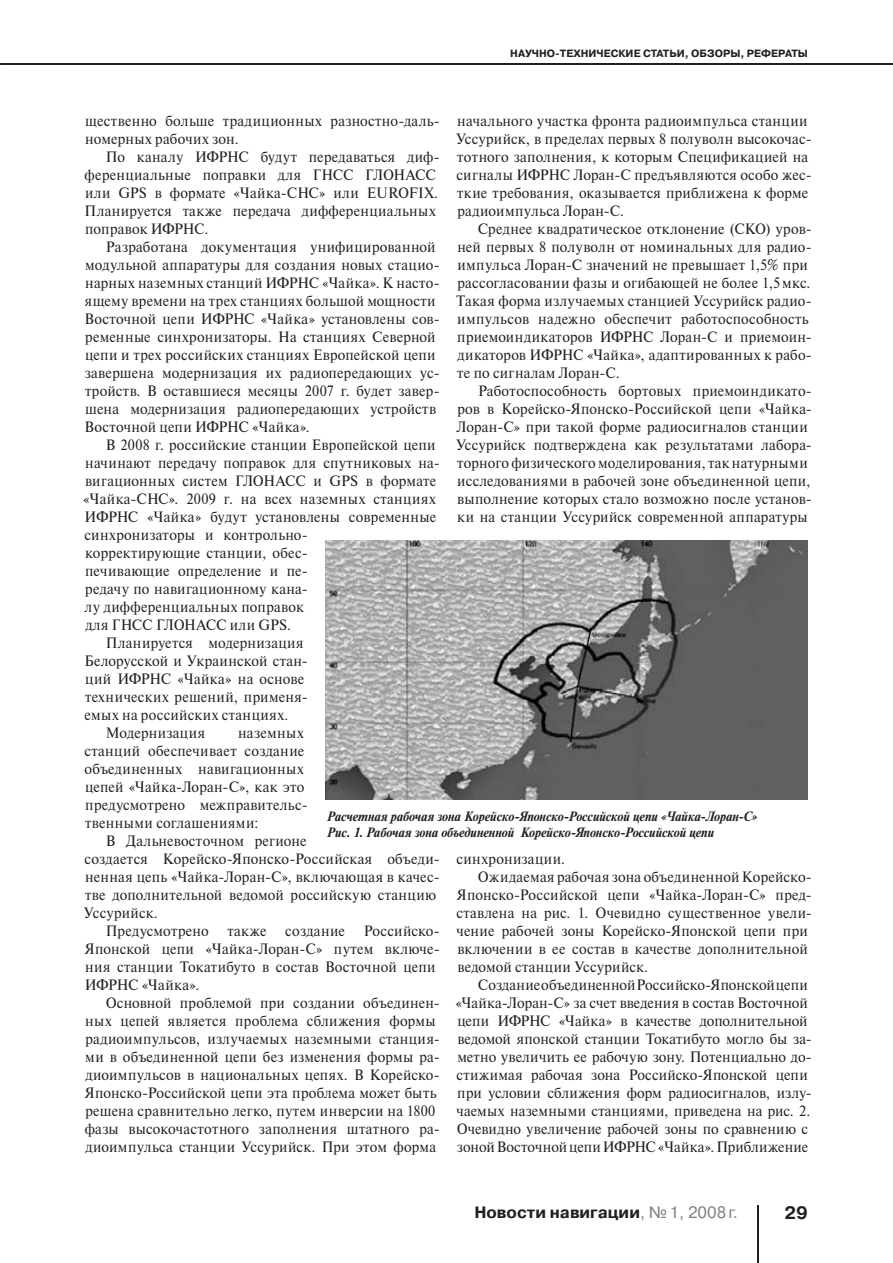
<style>
.page{position:relative;width:893px;height:1263px;background:#fff}
.page>*{position:absolute;margin:0;border:0;box-sizing:border-box;transform-origin:0 0}
.t1{font:700 18px "Pragmatica C";color:#231f20}
.t2{font:700 16.5px "Pragmatica C";color:#231f20}
.t3{font:15px/18px "Newton C";letter-spacing:.015em;color:#231f20;scale:.95 1}
.t4{font:15px "Newton C";letter-spacing:-.005em;color:#231f20;scale:.95 1}
.t5{font:italic 700 13.5px/16.2px "Newton C";letter-spacing:-.01em;color:#231f20;scale:.95 1}
.t6{font:700 10.5px "Pragmatica C";color:#231f20}
.s1{font-weight:400;color:#808285}
</style>
<div class="page">
<hr style="left:0;top:64px;width:893px;height:1px;background:#231f20">
<hr style="left:757px;top:1205px;width:1px;height:58px;background:#231f20">
<img style="left:325px;top:540px;width:483px;height:259px">
<p class="t6" style="left:510px;top:48px;width:299px">НАУЧНО-ТЕХНИЧЕСКИЕ СТАТЬИ, ОБЗОРЫ, РЕФЕРАТЫ</p>
<p class="t3" style="left:456px;top:112px;width:376px">начального участка фронта радиоимпульса станции Уссурийск, в пределах первых 8 полуволн высокочас&shy;тотного заполнения, к которым Спецификацией на сигналы ИФРНС Лоран- С предъявляются особо жес&shy;ткие требования, оказывается приближена к форме радиоимпульса Лоран- С.</p>
<p class="t3" style="left:456px;top:220px;width:376px;text-indent:22px">Среднее квадратическое отклонение (СКО) уров&shy;ней первых 8 полуволн от номинальных для радио&shy;импульса Лоран- С значений не превышает 1,5% при рассогласовании фазы и огибающей не более 1,5мкс.<br>Такая форма излучаемых станцией Уссурийск радио&shy;импульсов надежно обеспечит работоспособность приемоиндикаторов ИФРНС Лоран- С и приемоин&shy;дикаторов ИФРНС «Чайка», адаптированных к рабо&shy;те по сигналам Лоран- С.</p>
<p class="t3" style="left:456px;top:382px;width:376px;text-indent:22px">Работоспособность бортовых приемоиндикато&shy;ров в Корейско-Японско-Российской цепи «Чайка-Лоран- С» при такой форме радиосигналов станции Уссурийск подтверждена как результатами лабора&shy;торного физического моделирования, так натурными исследованиями в рабочей зоне объединенной цепи, выполнение которых стало возможно после установ&shy;ки на станции Уссурийск современной аппаратуры</p>
<p class="t3" style="left:85px;top:112px;width:375px">щественно больше традиционных разностно-даль&shy;номерных рабочих зон.</p>
<p class="t3" style="left:85px;top:148px;width:375px;text-indent:21px">По каналу ИФРНС будут передаваться диф&shy;ференциальные поправки для ГНСС ГЛОНАСС или GPS в формате «Чайка- СНС» или EUROFIX.<br>Планируется также передача дифференциальных поправок ИФРНС.</p>
<p class="t3" style="left:85px;top:238px;width:375px;text-indent:21px">Разработана документация унифицированной модульной аппаратуры для создания новых стацио&shy;нарных наземных станций ИФРНС «Чайка». К насто&shy;ящему времени на трех станциях большой мощности Восточной цепи ИФРНС «Чайка» установлены сов&shy;ременные синхронизаторы. На станциях Северной цепи и трех российских станциях Европейской цепи завершена модернизация их радиопередающих ус&shy;тройств. В оставшиеся месяцы 2007 г. будет завер&shy;шена модернизация радиопередающих устройств Восточной цепи ИФРНС «Чайка».</p>
<p class="t3" style="left:106px;top:436px;width:349px">В 2008 г. российские станции Европейской цепи</p>
<p class="t3" style="left:85px;top:454px;width:375px">начинают передачу поправок для спутниковых на-</p>
<p class="t3" style="left:85px;top:472px;width:371px">вигационных систем ГЛОНАСС и GPS в формате</p>
<p class="t3" style="left:83px;top:490px;width:373px">«Чайка- СНС». 2009 г. на всех наземных станциях</p>
<p class="t3" style="left:85px;top:508px;width:372px">ИФРНС «Чайка» будут установлены современные</p>
<p class="t3" style="left:84px;top:526px;width:234px">синхронизаторы и контрольно-</p>
<p class="t3" style="left:85px;top:544px;width:236px">корректирующие станции, обес-</p>
<p class="t3" style="left:85px;top:562px;width:236px">печивающие определение и пе-</p>
<p class="t3" style="left:85px;top:580px;width:236px">редачу по навигационному кана-</p>
<p class="t3" style="left:85px;top:598px;width:232px">лу дифференциальных поправок</p>
<p class="t4" style="left:85px;top:617px;width:218px">для ГНСС ГЛОНАСС или GPS.</p>
<p class="t3" style="left:106px;top:634px;width:210px">Планируется модернизация</p>
<p class="t3" style="left:85px;top:652px;width:236px">Белорусской и Украинской стан-</p>
<p class="t3" style="left:85px;top:670px;width:232px">ций ИФРНС «Чайка» на основе</p>
<p class="t3" style="left:85px;top:688px;width:236px">технических решений, применя-</p>
<p class="t3" style="left:85px;top:706px;width:216px">емых на российских станциях.</p>
<p class="t3" style="left:106px;top:724px;width:106px">Модернизация</p>
<p class="t3" style="left:84px;top:724px;width:237px;text-indent:154px">наземных станций обеспечивает создание объединенных навигационных цепей «Чайка-Лоран- С», как это предусмотрено межправительс&shy;твенными соглашениями:</p>
<p class="t3" style="left:84px;top:832px;width:376px;text-indent:22px">В Дальневосточном регионе<br>создается Корейско-Японско-Российская объеди&shy;ненная цепь «Чайка-Лоран- С», включающая в качес&shy;тве дополнительной ведомой российскую станцию Уссурийск.</p>
<p class="t3" style="left:85px;top:922px;width:375px;text-indent:21px">Предусмотрено также создание Российско-Японской цепи «Чайка-Лоран- С» путем включе&shy;ния станции Токатибуто в состав Восточной цепи ИФРНС «Чайка».</p>
<p class="t3" style="left:85px;top:994px;width:375px;text-indent:21px">Основной проблемой при создании объединен&shy;ных цепей является проблема сближения формы радиоимпульсов, излучаемых наземными станция&shy;ми в объединенной цепи без изменения формы ра&shy;диоимпульсов в национальных цепях. В Корейско-Японско-Российской цепи эта проблема может быть решена сравнительно легко, путем инверсии на 1800 фазы высокочастотного заполнения штатного ра&shy;диоимпульса станции Уссурийск. При этом форма</p>
<p class="t5" style="left:327px;top:808px;width:455px">Расчетная рабочая зона Корейско-Японско-Российской цепи «Чайка-Лоран-С»<br>Рис. 1. Рабочая зона объединенной Корейско-Японско-Российской цепи</p>
<p class="t3" style="left:457px;top:850px;width:116px">синхронизации.</p>
<p class="t3" style="left:478px;top:868px;width:350px">Ожидаемая рабочая зона объединенной Корейско-</p>
<p class="t3" style="left:457px;top:886px;width:375px">Японско-Российской цепи «Чайка-Лоран- С» пред-</p>
<p class="t3" style="left:457px;top:904px;width:376px">ставлена на рис. 1. Очевидно существенное увели-</p>
<p class="t3" style="left:456px;top:922px;width:371px">чение рабочей зоны Корейско-Японской цепи при</p>
<p class="t3" style="left:457px;top:940px;width:370px">включении в ее состав в качестве дополнительной</p>
<p class="t3" style="left:457px;top:958px;width:202px">ведомой станции Уссурийск.</p>
<p class="t4" style="left:478px;top:977px;width:349px">Создание объединенной Российско-Японской цепи</p>
<p class="t3" style="left:455px;top:994px;width:372px">«Чайка-Лоран- С» за счет введения в состав Восточной</p>
<p class="t3" style="left:457px;top:1012px;width:370px">цепи ИФРНС «Чайка» в качестве дополнительной</p>
<p class="t4" style="left:457px;top:1031px;width:375px">ведомой японской станции Токатибуто могло бы за-</p>
<p class="t3" style="left:457px;top:1048px;width:375px">метно увеличить ее рабочую зону. Потенциально до-</p>
<p class="t3" style="left:457px;top:1066px;width:371px">стижимая рабочая зона Российско-Японской цепи</p>
<p class="t3" style="left:457px;top:1084px;width:375px">при условии сближения форм радиосигналов, излу-</p>
<p class="t3" style="left:456px;top:1102px;width:374px">чаемых наземными станциями, приведена на рис. 2.</p>
<p class="t3" style="left:457px;top:1120px;width:372px">Очевидно увеличение рабочей зоны по сравнению с</p>
<p class="t4" style="left:457px;top:1139px;width:371px">зоной Восточной цепи ИФРНС «Чайка». Приближение</p>
<p class="t2" style="left:474px;top:1203px;width:265px">Новости навигации<span class="s1">, №1, 2008г.</span></p>
<p class="t1" style="left:784px;top:1203px;width:25px">29</p>
</div>
